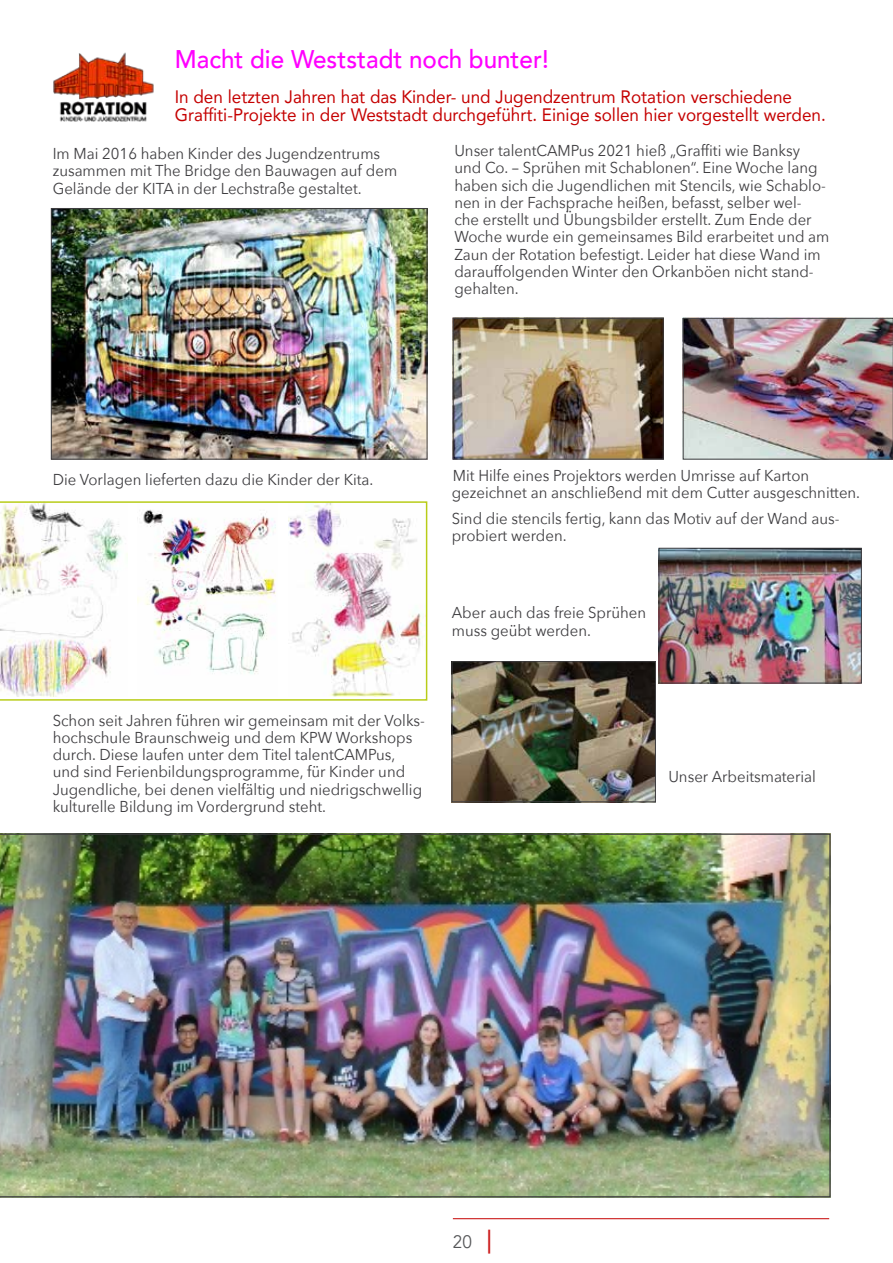
<style>
.page{position:relative;width:893px;height:1263px;background:#fff}
.page>*{position:absolute;margin:0;border:0;box-sizing:border-box;transform-origin:0 0}
.t1{font:500 25.5px "Avenir";color:#f0f;scale:.95 1}
.t2{font:18px/18px "Avenir";color:#c50000;scale:.95 1}
.t3{font:18px "Avenir";color:#555658;scale:.95 1}
.t4{font:15.75px/17.2px "Avenir Next";color:#3e3d40;scale:.95 1}
.s1{font-family:"Louis George Cafe"}
.s2{font-family:"Arial";font-size:25.5px;color:#cb1a1a}
</style>
<div class="page">
<hr style="left:453px;top:1218px;width:376px;height:1px;background:#c50000">
<img style="left:53px;top:52px;width:101px;height:70px">
<img style="left:53px;top:210px;width:372px;height:247px">
<div style="left:51px;top:208px;width:376px;height:251px;border:1px solid #3e3d40"></div>
<img style="left:0;top:833px;width:831px;height:364px">
<img style="left:0;top:501px;width:427px;height:200px">
<img style="left:455px;top:320px;width:206px;height:137px">
<div style="left:453px;top:318px;width:210px;height:141px;border:1px solid #3e3d40"></div>
<img style="left:685px;top:320px;width:206px;height:137px">
<div style="left:683px;top:318px;width:210px;height:141px;border:1px solid #3e3d40"></div>
<img style="left:661px;top:550px;width:198px;height:131px">
<div style="left:659px;top:548px;width:202px;height:135px;border:1px solid #3e3d40"></div>
<img style="left:454px;top:663px;width:200px;height:137px">
<div style="left:452px;top:661px;width:204px;height:141px;border:1px solid #3e3d40"></div>
<h1 class="t1" style="left:175px;top:37px;width:395px">Macht die Weststadt noch bunter!</h1>
<p class="t2" style="left:175px;top:87px;width:687px">In den letzten Jahren hat das Kinder- und Jugendzentrum Rotation verschiedene<br>Graffiti-Projekte in der Weststadt durchgeführt. Einige sollen hier vorgestellt werden.</p>
<p class="t4" style="left:53px;top:144px;width:364px">Im Mai 2016 haben Kinder des Jugendzentrums zusammen mit The Bridge den Bauwagen auf dem<br>Gelände der KITA in der Lechstraße gestaltet.</p>
<p class="t4" style="left:454px;top:141px;width:396px">Unser talentCAMPus 2021 hieß „Graffiti wie Banksy und Co. <span class="s1">–</span> Sprühen mit Schablonen“. Eine Woche lang haben sich die Jugendlichen mit Stencils, wie Schablo&shy;nen in der Fachsprache heißen, befasst, selber wel&shy;che erstellt und Übungsbilder erstellt. Zum Ende der Woche wurde ein gemeinsames Bild erarbeitet und am Zaun der Rotation befestigt. Leider hat diese Wand im darauffolgenden Winter den Orkanböen nicht stand&shy;gehalten.</p>
<p class="t4" style="left:53px;top:470px;width:339px">Die Vorlagen lieferten dazu die Kinder der Kita.</p>
<p class="t4" style="left:452px;top:466px;width:431px">Mit Hilfe eines Projektors werden Umrisse auf Karton gezeichnet an anschließend mit dem Cutter ausgeschnitten.</p>
<p class="t4" style="left:452px;top:509px;width:410px">Sind die stencils fertig, kann das Motiv auf der Wand aus&shy;probiert werden.</p>
<p class="t4" style="left:452px;top:603px;width:206px">Aber auch das freie Sprühen muss geübt werden.</p>
<p class="t4" style="left:53px;top:711px;width:393px">Schon seit Jahren führen wir gemeinsam mit der Volks&shy;hochschule Braunschweig und dem KPW Workshops durch. Diese laufen unter dem Titel talentCAMPus, und sind Ferienbildungsprogramme, für Kinder und Jugendliche, bei denen vielfältig und niedrigschwellig kulturelle Bildung im Vordergrund steht.</p>
<p class="t4" style="left:668px;top:767px;width:157px">Unser Arbeitsmaterial</p>
<p class="t3" style="left:453px;top:1230px;width:43px">20 <span class="s2">|</span></p>
</div>
